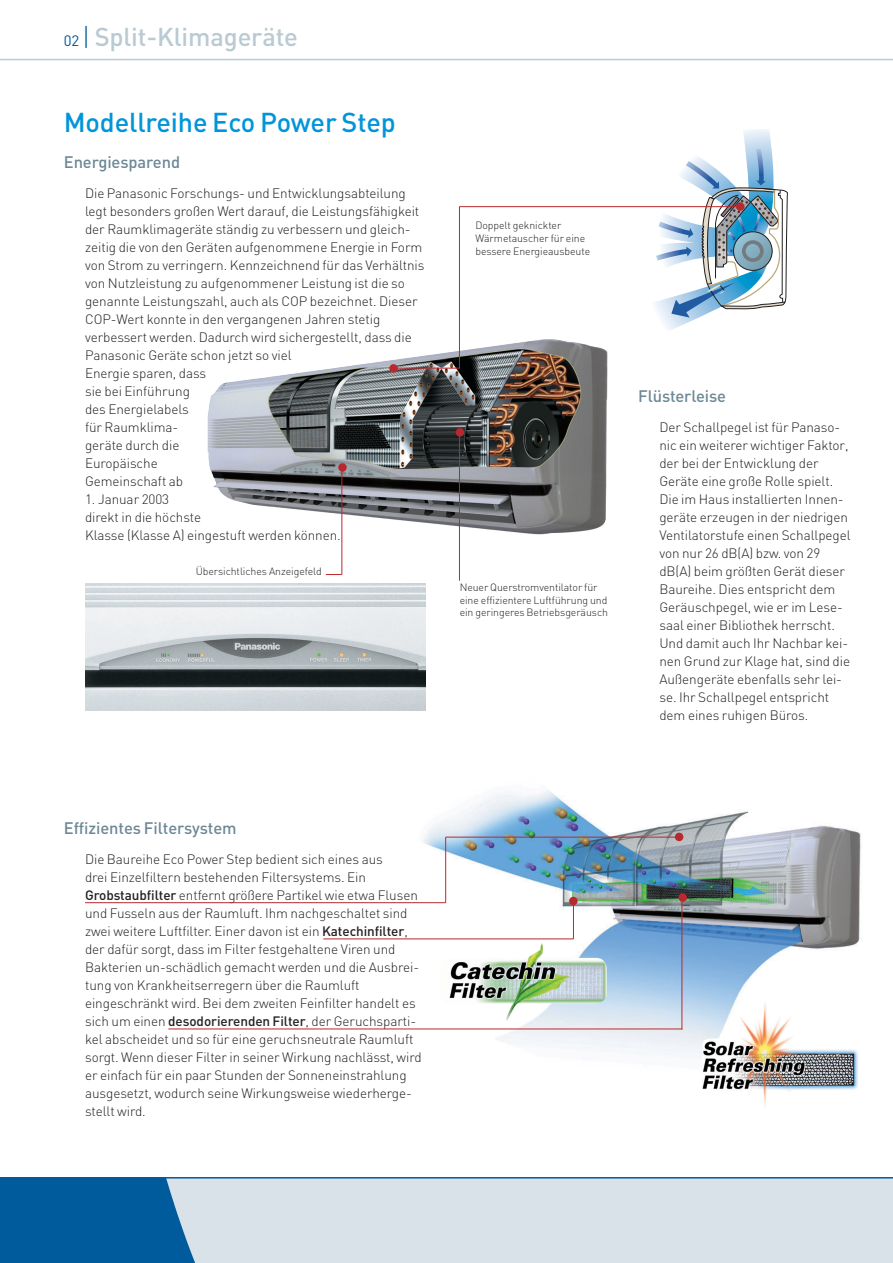
<style>
.page{position:relative;width:893px;height:1263px;background:#fff}
.page>*{position:absolute;margin:0;border:0;box-sizing:border-box;transform-origin:0 0}
.t1{font:500 27px "DIN";letter-spacing:-.005em;color:#0095da}
.t2{font:500 25.5px "DIN";letter-spacing:-.005em;color:#bacad3}
.t3{font:500 16.5px "DIN";letter-spacing:-.005em;color:#6d8896}
.t4{font:300 13.5px/18px "DIN";letter-spacing:-.005em;color:#231f20}
.t5{font:300 10.5px/12.6px "DIN";letter-spacing:-.005em;color:#231f20}
.s1{font-weight:400;font-size:15px;color:#005b9d}
.s2{font-weight:300;color:#005b9d}
.s3{font-weight:500}
</style>
<div class="page">
<img style="left:418px;top:789px;width:443px;height:270px">
<div style="left:0;top:1178px;width:892px;height:85px;background:#d9e2e8"></div>
<img style="left:0;top:1179px;width:195px;height:84px">
<hr style="left:0;top:59px;width:892px;height:1px;background:#bacad3">
<hr style="left:0;top:1177px;width:892px;height:2px;background:#005b9d">
<img style="left:208px;top:339px;width:399px;height:196px">
<img style="left:85px;top:584px;width:340px;height:126px">
<img style="left:440px;top:942px;width:167px;height:79px">
<img style="left:699px;top:1002px;width:159px;height:105px">
<svg style="left:628px;top:129px;width:159px;height:201px"></svg>
<hr style="left:459px;top:436px;width:1px;height:145px;background:#b8292f">
<svg style="left:455px;top:428px;width:9px;height:9px"></svg>
<div style="left:675px;top:833px;width:8px;height:8px;background:#b8292f;border-radius:50%"></div>
<div style="left:678px;top:893px;width:9px;height:9px;background:#b8292f;border-radius:50%"></div>
<div style="left:569px;top:897px;width:8px;height:8px;background:#b8292f;border-radius:50%"></div>
<div style="left:338px;top:463px;width:9px;height:9px;background:#b8292f;border-radius:50%"></div>
<hr style="left:341px;top:468px;width:1px;height:107px;background:#b8292f">
<svg style="left:326px;top:574px;width:16px;height:1px"></svg>
<hr style="left:85px;top:902px;width:360px;height:1px;background:#b8292f">
<hr style="left:445px;top:837px;width:1px;height:66px;background:#b8292f">
<hr style="left:445px;top:837px;width:233px;height:1px;background:#b8292f">
<hr style="left:323px;top:939px;width:250px;height:1px;background:#b8292f">
<hr style="left:168px;top:1029px;width:514px;height:1px;background:#b8292f">
<hr style="left:573px;top:901px;width:1px;height:38px;background:#b8292f">
<hr style="left:681px;top:901px;width:1px;height:128px;background:#b8292f">
<hr style="left:393px;top:368px;width:67px;height:1px;background:#b8292f">
<hr style="left:459px;top:207px;width:1px;height:161px;background:#b8292f">
<hr style="left:459px;top:206px;width:281px;height:1px;background:#b8292f">
<div style="left:389px;top:364px;width:9px;height:9px;background:#b8292f;border-radius:50%"></div>
<div style="left:736px;top:202px;width:8px;height:9px;background:#b8292f;border-radius:50%"></div>
<h2 class="t2" style="left:64px;top:27px;width:236px"><span class="s1">02</span> <span class="s2">|</span> Split-Klimageräte</h2>
<h1 class="t1" style="left:64px;top:113px;width:333px">Modellreihe Eco Power Step</h1>
<p class="t3" style="left:64px;top:156px;width:118px">Energiesparend</p>
<p class="t4" style="left:85px;top:186px;width:341px">Die Panasonic Forschungs- und Entwicklungsabteilung legt besonders großen Wert darauf, die Leistungsfähigkeit der Raumklimageräte ständig zu verbessern und gleich&shy;zeitig die von den Geräten aufgenommene Energie in Form von Strom zu verringern. Kennzeichnend für das Verhältnis von Nutzleistung zu aufgenommener Leistung ist die so genannte Leistungszahl, auch als COP bezeichnet. Dieser COP-Wert konnte in den vergangenen Jahren stetig verbessert werden. Dadurch wird sichergestellt, dass die Panasonic Geräte schon jetzt so viel<br>Energie sparen, dass<br>sie bei Einführung<br>des Energielabels<br>für Raumklima-<br>geräte durch die<br>Europäische<br>Gemeinschaft ab</p>
<p class="t4" style="left:85px;top:492px;width:257px">1. Januar 2003<br>direkt in die höchste<br>Klasse (Klasse A) eingestuft werden können.</p>
<p class="t5" style="left:196px;top:566px;width:128px">Übersichtliches Anzeigefeld</p>
<p class="t5" style="left:475px;top:221px;width:116px">Doppelt geknickter<br>Wärmetauscher für eine bessere Energieausbeute</p>
<p class="t5" style="left:459px;top:582px;width:150px">Neuer Querstromventilator für eine effizientere Luftführung und ein geringeres Betriebsgeräusch</p>
<p class="t3" style="left:638px;top:390px;width:90px">Flüsterleise</p>
<p class="t4" style="left:659px;top:420px;width:193px">Der Schallpegel ist für Panaso&shy;nic ein weiterer wichtiger Faktor, der bei der Entwicklung der<br>Geräte eine große Rolle spielt.<br>Die im Haus installierten Innen&shy;geräte erzeugen in der niedrigen<br>Ventilatorstufe einen Schallpegel von nur 26 dB(A) bzw. von 29 dB(A) beim größten Gerät dieser<br>Baureihe. Dies entspricht dem<br>Geräuschpegel, wie er im Lese&shy;saal einer Bibliothek herrscht.<br>Und damit auch Ihr Nachbar kei&shy;nen Grund zur Klage hat, sind die<br>Außengeräte ebenfalls sehr lei&shy;se. Ihr Schallpegel entspricht dem eines ruhigen Büros.</p>
<p class="t3" style="left:64px;top:822px;width:174px">Effizientes Filtersystem</p>
<p class="t4" style="left:85px;top:852px;width:338px">Die Baureihe Eco Power Step bedient sich eines aus<br>drei Einzelfiltern bestehenden Filtersystems. Ein <span class="s3">Grobstaubfilter</span> entfernt größere Partikel wie etwa Flusen und Fusseln aus der Raumluft. Ihm nachgeschaltet sind zwei weitere Luftfilter. Einer davon ist ein <span class="s3">Katechinfilter</span>, der dafür sorgt, dass im Filter festgehaltene Viren und Bakterien un-schädlich gemacht werden und die Ausbrei&shy;tung von Krankheitserregern über die Raumluft eingeschränkt wird. Bei dem zweiten Feinfilter handelt es sich um einen <span class="s3">desodorierenden Filter</span>, der Geruchsparti&shy;kel abscheidet und so für eine geruchsneutrale Raumluft sorgt. Wenn dieser Filter in seiner Wirkung nachlässt, wird er einfach für ein paar Stunden der Sonneneinstrahlung ausgesetzt, wodurch seine Wirkungsweise wiederherge&shy;stellt wird.</p>
</div>
